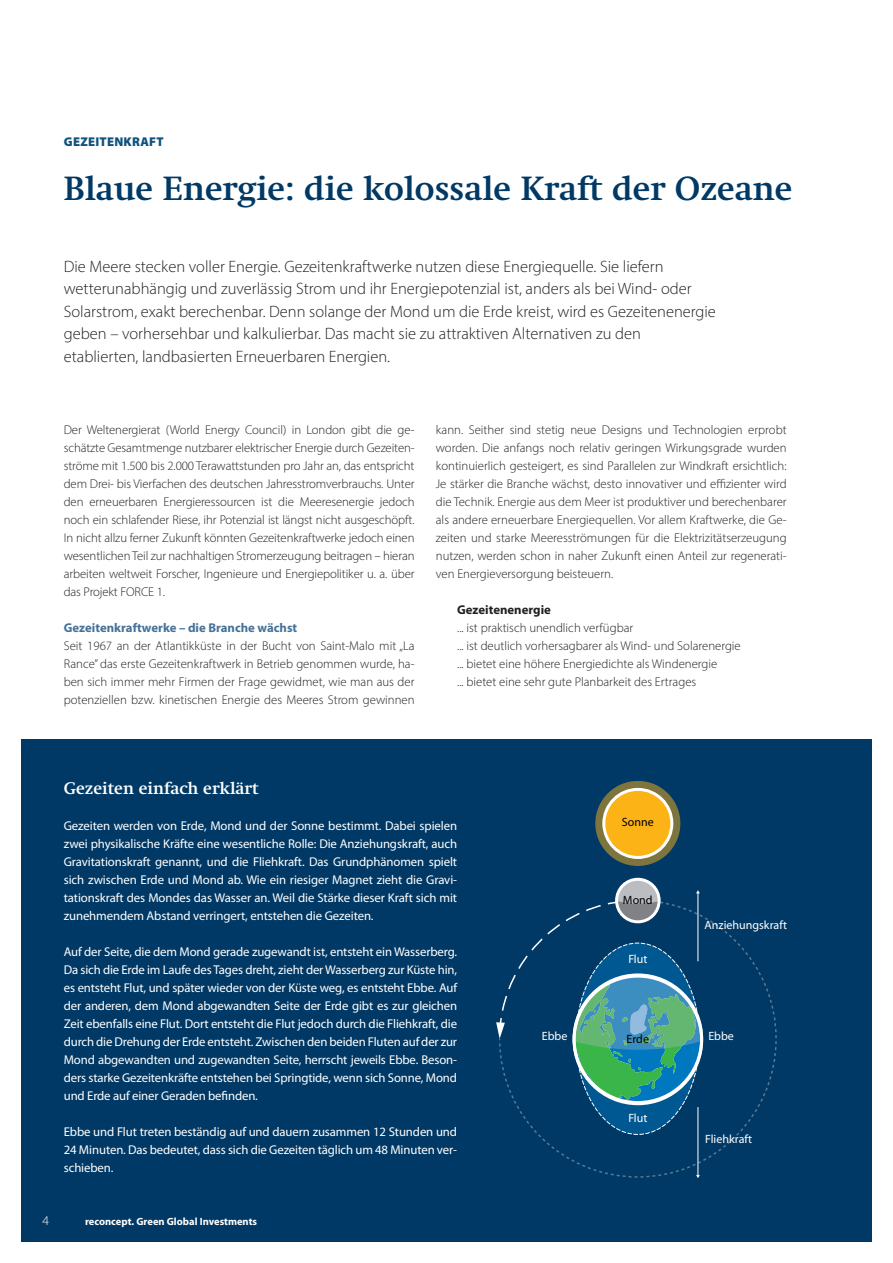
<style>
.page{position:relative;width:893px;height:1263px;background:#fff}
.page>*{position:absolute;margin:0;border:0;box-sizing:border-box;transform-origin:0 0}
.t1{font:700 33px "Swift";color:#003965}
.t2{font:300 16.5px/22.5px "Myriad Pro";color:#231f20}
.t3{font:700 16.5px "Swift";color:#fff}
.t4{font:300 13.5px "Myriad Pro";color:#fff}
.t5{font:300 12.75px/18px "Myriad Pro";color:#231f20;text-align:justify}
.t6{font:12.75px/18px "Myriad Pro";letter-spacing:-.01em;color:#fff;text-align:justify}
.t7{font:700 12.75px "Myriad Pro";color:#457198}
.t8{font:700 12.75px "Myriad Pro";color:#231f20}
.t9{font:900 12.75px "Myriad Pro";letter-spacing:.02em;color:#0f527d}
.t10{font:12px "Myriad";color:#fff}
.t11{font:12px "Myriad";color:#000001}
.t12{font:700 10.5px "Myriad Pro";color:#fff}
</style>
<div class="page">
<div style="left:21px;top:740px;width:851px;height:502px;background:#003965"></div>
<svg style="left:514px;top:915px;width:263px;height:263px"></svg>
<svg style="left:595px;top:781px;width:85px;height:85px;background:#857f4e"></svg>
<div style="left:604px;top:789px;width:68px;height:68px;background:#fbb316;border-radius:50%"></div>
<div style="left:602px;top:788px;width:71px;height:71px;border:3px solid #fff;border-radius:50%"></div>
<svg style="left:496px;top:879px;width:206px;height:223px"></svg>
<div style="left:573px;top:975px;width:130px;height:130px;border:3px solid #fff;border-radius:50%"></div>
<p class="t9" style="left:64px;top:134px;width:101px">GEZEITENKRAFT</p>
<h1 class="t1" style="left:64px;top:169px;width:730px">Blaue Energie: die kolossale Kraft der Ozeane</h1>
<p class="t2" style="left:64px;top:255px;width:654px">Die Meere stecken voller Energie. Gezeitenkraftwerke nutzen diese Energiequelle. Sie liefern wetterunabhängig und zuverlässig Strom und ihr Energiepotenzial ist, anders als bei Wind- oder Solarstrom, exakt berechenbar. Denn solange der Mond um die Erde kreist, wird es Gezeitenenergie geben – vorhersehbar und kalkulierbar. Das macht sie zu attraktiven Alternativen zu den etablierten, landbasierten Erneuerbaren Energien.</p>
<p class="t5" style="left:64px;top:420px;width:352px">Der Weltenergierat (World Energy Council) in London gibt die ge&shy;schätzte Gesamtmenge nutzbarer elektrischer Energie durch Gezeiten&shy;ströme mit 1.500 bis 2.000 Terawattstunden pro Jahr an, das entspricht dem Drei- bis Vierfachen des deutschen Jahresstromverbrauchs. Unter den erneuerbaren Energieressourcen ist die Meeresenergie jedoch noch ein schlafender Riese, ihr Potenzial ist längst nicht ausgeschöpft.<br>In nicht allzu ferner Zukunft könnten Gezeitenkraftwerke jedoch einen wesentlichen Teil zur nachhaltigen Stromerzeugung beitragen – hieran arbeiten weltweit Forscher, Ingenieure und Energiepolitiker u. a. über das Projekt FORCE 1.</p>
<p class="t7" style="left:64px;top:620px;width:235px">Gezeitenkraftwerke – die Branche wächst</p>
<p class="t5" style="left:64px;top:636px;width:352px">Seit 1967 an der Atlantikküste in der Bucht von Saint-Malo mit „La Rance” das erste Gezeitenkraftwerk in Betrieb genommen wurde, ha&shy;ben sich immer mehr Firmen der Frage gewidmet, wie man aus der potenziellen bzw. kinetischen Energie des Meeres Strom gewinnen</p>
<p class="t5" style="left:436px;top:420px;width:352px">kann. Seither sind stetig neue Designs und Technologien erprobt worden. Die anfangs noch relativ geringen Wirkungsgrade wurden kontinuierlich gesteigert, es sind Parallelen zur Windkraft ersichtlich:<br>Je stärker die Branche wächst, desto innovativer und effizienter wird die Technik. Energie aus dem Meer ist produktiver und berechenbarer als andere erneuerbare Energiequellen. Vor allem Kraftwerke, die Ge&shy;zeiten und starke Meeresströmungen für die Elektrizitätserzeugung nutzen, werden schon in naher Zukunft einen Anteil zur regenerati&shy;ven Energieversorgung beisteuern.</p>
<p class="t8" style="left:457px;top:602px;width:95px">Gezeitenenergie</p>
<p class="t5" style="left:457px;top:618px;width:285px;text-align:left">... ist praktisch unendlich verfügbar<br>... ist deutlich vorhersagbarer als Wind- und Solarenergie ... bietet eine höhere Energiedichte als Windenergie<br>... bietet eine sehr gute Planbarkeit des Ertrages</p>
<p class="t3" style="left:64px;top:778px;width:196px">Gezeiten einfach erklärt</p>
<p class="t6" style="left:64px;top:817px;width:395px">Gezeiten werden von Erde, Mond und der Sonne bestimmt. Dabei spielen zwei physikalische Kräfte eine wesentliche Rolle: Die Anziehungskraft, auch Gravitationskraft genannt, und die Fliehkraft. Das Grundphänomen spielt sich zwischen Erde und Mond ab. Wie ein riesiger Magnet zieht die Gravi&shy;tationskraft des Mondes das Wasser an. Weil die Stärke dieser Kraft sich mit zunehmendem Abstand verringert, entstehen die Gezeiten.</p>
<p class="t6" style="left:64px;top:943px;width:395px">Auf der Seite, die dem Mond gerade zugewandt ist, entsteht ein Wasserberg.<br>Da sich die Erde im Laufe des Tages dreht, zieht der Wasserberg zur Küste hin, es entsteht Flut, und später wieder von der Küste weg, es entsteht Ebbe. Auf der anderen, dem Mond abgewandten Seite der Erde gibt es zur gleichen Zeit ebenfalls eine Flut. Dort entsteht die Flut jedoch durch die Fliehkraft, die durch die Drehung der Erde entsteht. Zwischen den beiden Fluten auf der zur Mond abgewandten und zugewandten Seite, herrscht jeweils Ebbe. Beson&shy;ders starke Gezeitenkräfte entstehen bei Springtide, wenn sich Sonne, Mond und Erde auf einer Geraden befinden.</p>
<p class="t6" style="left:64px;top:1123px;width:395px">Ebbe und Flut treten beständig auf und dauern zusammen 12 Stunden und 24 Minuten. Das bedeutet, dass sich die Gezeiten täglich um 48 Minuten ver&shy;schieben.</p>
<p class="t4" style="left:43px;top:1212px;width:8px">4</p>
<p class="t12" style="left:85px;top:1215px;width:174px">reconcept. Green Global Investments</p>
<p class="t11" style="left:622px;top:816px;width:33px">Sonne</p>
<p class="t11" style="left:623px;top:894px;width:31px">Mond</p>
<p class="t10" style="left:628px;top:952px;width:21px">Flut</p>
<p class="t10" style="left:705px;top:919px;width:84px">Anziehungskraft</p>
<p class="t10" style="left:542px;top:1030px;width:27px">Ebbe</p>
<p class="t10" style="left:708px;top:1030px;width:27px">Ebbe</p>
<p class="t11" style="left:627px;top:1033px;width:24px">Erde</p>
<p class="t10" style="left:628px;top:1111px;width:21px">Flut</p>
<p class="t10" style="left:705px;top:1133px;width:49px">Fliehkraft</p>
</div>
